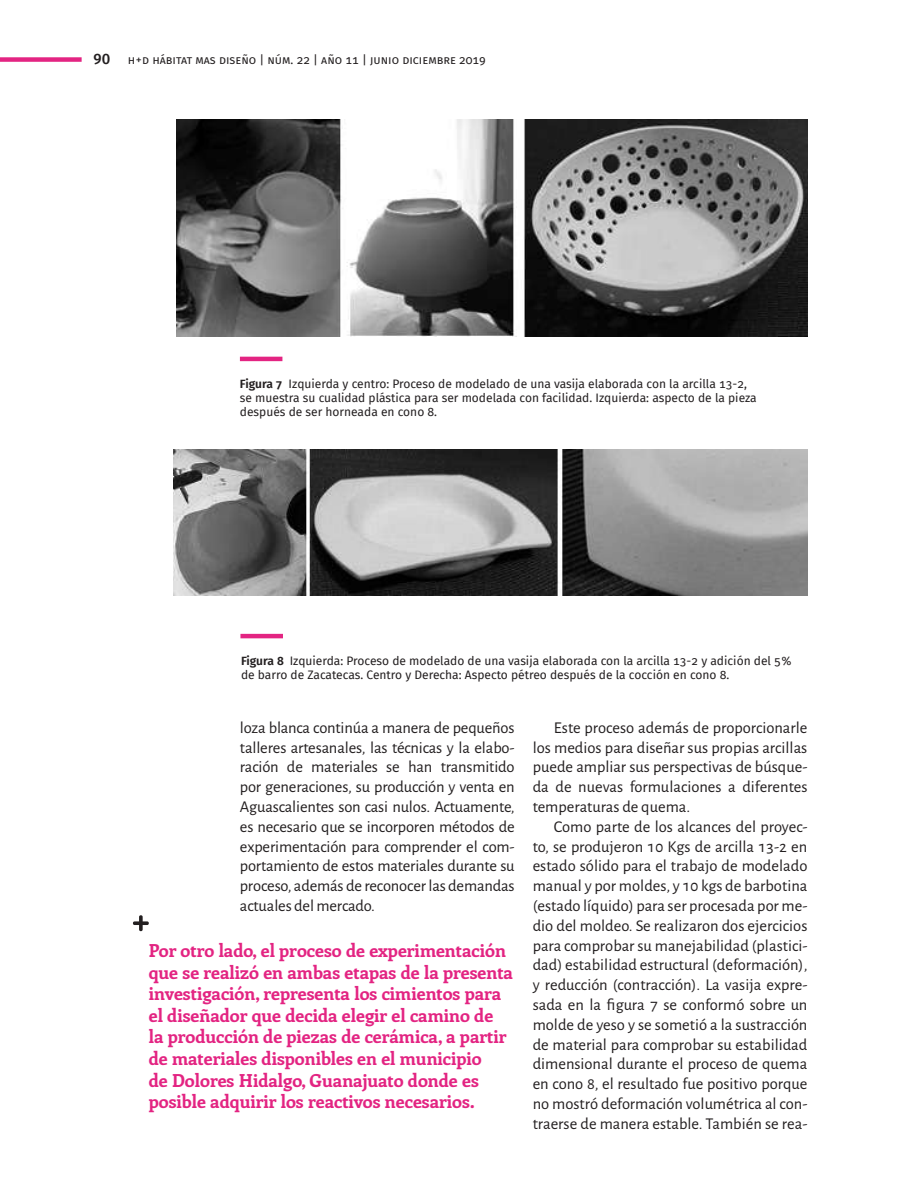
<style>
.page{position:relative;width:918px;height:1188px;background:#fff}
.page>*{position:absolute;margin:0;border:0;box-sizing:border-box;transform-origin:0 0}
.t1{font:700 18px/21.6px "Enriqueta";color:#e32482}
.t2{font:16.5px/19.8px "Alegreya Sans";color:#231f20;text-align:justify}
.t3{font:12px/14.4px "Fira Sans";color:#231f20}
.s1{font-weight:500;font-size:15px}
.s2{font-weight:600}
</style>
<div class="page">
<div style="left:0;top:57px;width:82px;height:5px;background:#e32482"></div>
<img style="left:177px;top:119px;width:631px;height:218px">
<img style="left:173px;top:449px;width:635px;height:146px">
<hr style="left:240px;top:357px;width:42px;height:4px;background:#e32482">
<hr style="left:240px;top:634px;width:43px;height:4px;background:#e32482">
<svg style="left:133px;top:915px;width:16px;height:16px"></svg>
<p class="t3" style="left:94px;top:53px;width:394px"><span class="s1">90</span> h+d hábitat mas diseño | núm. 22 | año 11 | junio diciembre 2019</p>
<p class="t3" style="left:240px;top:376px;width:518px"><span class="s2">Figura 7</span> Izquierda y centro: Proceso de modelado de una vasija elaborada con la arcilla 13-2, se muestra su cualidad plástica para ser modelada con facilidad. Izquierda: aspecto de la pieza después de ser horneada en cono 8.</p>
<p class="t3" style="left:241px;top:653px;width:552px"><span class="s2">Figura 8</span> Izquierda: Proceso de modelado de una vasija elaborada con la arcilla 13-2 y adición del 5% de barro de Zacatecas. Centro y Derecha: Aspecto pétreo después de la cocción en cono 8.</p>
<p class="t2" style="left:240px;top:717px;width:276px">loza blanca continúa a manera de pequeños talleres artesanales, las técnicas y la elabo&shy;ración de materiales se han transmitido por generaciones, su producción y venta en Aguascalientes son casi nulos. Actuamente, es necesario que se incorporen métodos de experimentación para comprender el com&shy;portamiento de estos materiales durante su proceso, además de reconocer las demandas actuales del mercado.</p>
<p class="t2" style="left:533px;top:717px;width:276px;text-indent:21px">Este proceso además de proporcionarle los medios para diseñar sus propias arcillas puede ampliar sus perspectivas de búsque&shy;da de nuevas formulaciones a diferentes temperaturas de quema.</p>
<p class="t2" style="left:533px;top:816px;width:276px;text-indent:21px">Como parte de los alcances del proyec&shy;to, se produjeron 10 Kgs de arcilla 13-2 en estado sólido para el trabajo de modelado manual y por moldes, y 10 kgs de barbotina (estado líquido) para ser procesada por me&shy;dio del moldeo. Se realizaron dos ejercicios para comprobar su manejabilidad (plastici&shy;dad) estabilidad estructural (deformación), y reducción (contracción). La vasija expre&shy;sada en la figura 7 se conformó sobre un molde de yeso y se sometió a la sustracción de material para comprobar su estabilidad dimensional durante el proceso de quema en cono 8, el resultado fue positivo porque no mostró deformación volumétrica al con&shy;traerse de manera estable. También se rea-</p>
<p class="t1" style="left:149px;top:939px;width:366px">Por otro lado, el proceso de experimentación que se realizó en ambas etapas de la presenta investigación, representa los cimientos para el diseñador que decida elegir el camino de<br>la producción de piezas de cerámica, a partir de materiales disponibles en el municipio<br>de Dolores Hidalgo, Guanajuato donde es posible adquirir los reactivos necesarios.</p>
</div>
